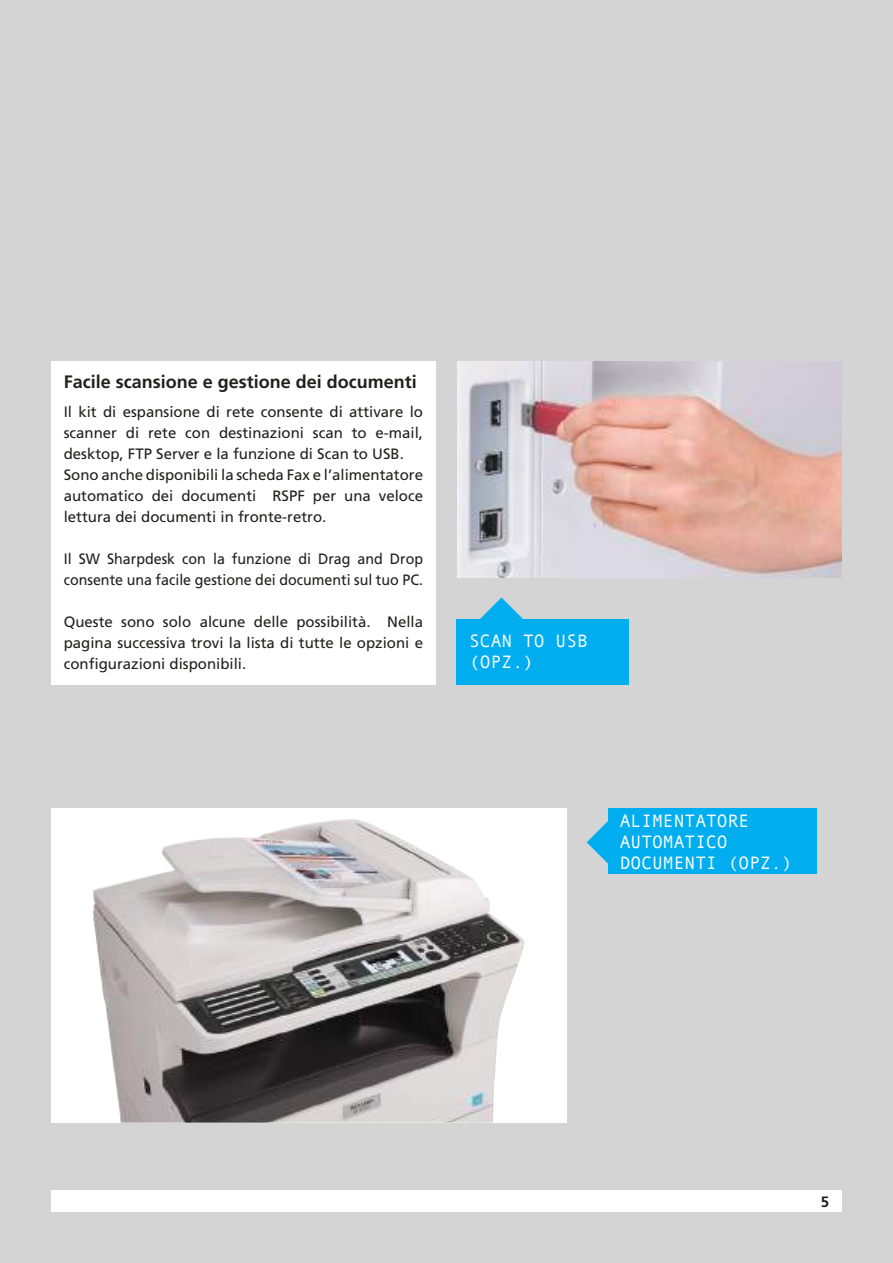
<style>
.page{position:relative;width:893px;height:1263px;background:#d5d4d5}
.page>*{position:absolute;margin:0;border:0;box-sizing:border-box;transform-origin:0 0}
.t1{font:18px/21px "Andale Mono";color:#fff}
.t2{font:700 18px "Frutiger";color:#241f1f}
.t3{font:15px/21px "Frutiger";color:#241f1f}
.t4{font:15px/21px "Frutiger";color:#241f1f;scale:.95 1}
.t5{font:700 15px "Frutiger";color:#241f1f}
</style>
<div class="page">
<div style="left:51px;top:1191px;width:791px;height:21px;background:#fff"></div>
<div style="left:51px;top:361px;width:385px;height:324px;background:#fff"></div>
<img style="left:457px;top:361px;width:385px;height:216px">
<div style="left:51px;top:808px;width:516px;height:315px;background:#fff"></div>
<img style="left:93px;top:819px;width:432px;height:304px">
<div style="left:456px;top:619px;width:173px;height:66px;background:#00aeef"></div>
<svg style="left:480px;top:597px;width:43px;height:22px"></svg>
<div style="left:608px;top:808px;width:208px;height:66px;background:#00aeef"></div>
<svg style="left:587px;top:821px;width:21px;height:43px"></svg>
<p class="t2" style="left:64px;top:371px;width:355px">Facile scansione e gestione dei documenti</p>
<p class="t3" style="left:64px;top:402px;width:361px">Il kit di espansione di rete consente di attivare lo scanner di rete con destinazioni scan to e-mail, desktop, FTP Server e la funzione di Scan to USB.<br>Sono anche disponibili la scheda Fax e l’alimentatore automatico dei documenti RSPF per una veloce lettura dei documenti in fronte-retro.</p>
<p class="t4" style="left:64px;top:549px;width:380px">Il SW Sharpdesk con la funzione di Drag and Drop consente una facile gestione dei documenti sul tuo PC.</p>
<p class="t3" style="left:64px;top:612px;width:361px;text-align:justify">Queste sono solo alcune delle possibilità. Nella pagina successiva trovi la lista di tutte le opzioni e configurazioni disponibili.</p>
<p class="t1" style="left:469px;top:630px;width:120px">SCAN TO USB (OPZ.)</p>
<p class="t1" style="left:620px;top:809px;width:174px">ALIMENTATORE<br>AUTOMATICO<br>DOCUMENTI (OPZ.)</p>
<p class="t5" style="left:821px;top:1193px;width:10px">5</p>
</div>
